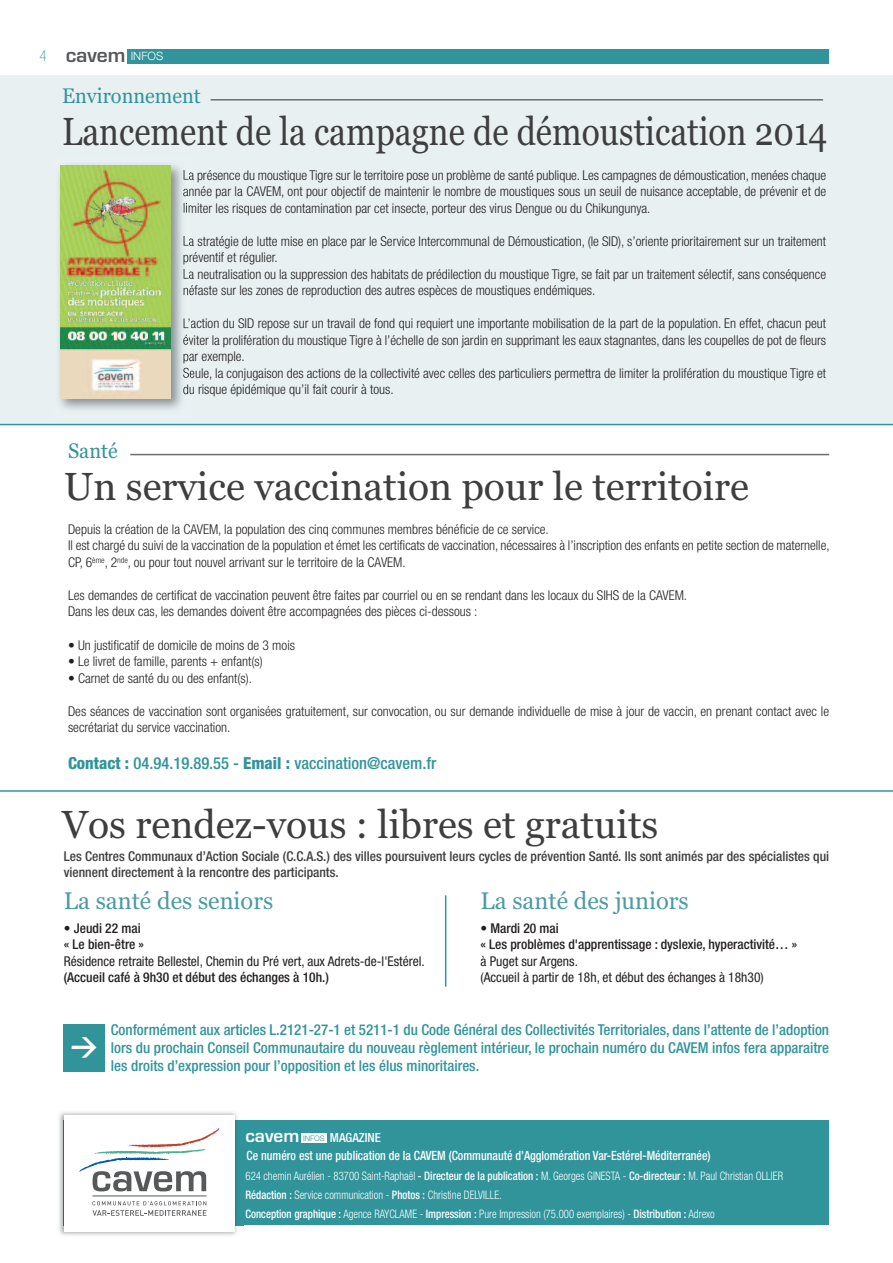
<style>
.page{position:relative;width:893px;height:1263px;background:#fff}
.page>*{position:absolute;margin:0;border:0;box-sizing:border-box;transform-origin:0 0}
.t1{font:39px "Georgia";color:#3e3e3f}
.t2{font:39px "Georgia";color:#3e3e3f;scale:.86 1}
.t3{font:700 26.7px "DIN";color:#fff}
.t4{font:24px "Georgia";color:#4b9ca2}
.t5{font:21px "Georgia";color:#31949b;scale:.95 1}
.t6{font:600 19.2px "Eurostile LT Std";color:#57585a}
.t7{font:600 17.25px "Eurostile LT Std";color:#fff}
.t8{font:500 condensed 16.65px "Helvetica Neue LT Std";color:#31949b}
.t9{font:500 condensed 15px/18px "Helvetica Neue LT Std";color:#31949b;text-align:justify}
.t10{font:300 condensed 13.5px/16.5px "Helvetica Neue LT Std";color:#231f20}
.t11{font:500 condensed 13.5px/16.2px "Helvetica Neue LT Std";color:#3e3e3f}
.t12{font:500 condensed 13.5px/16.5px "Helvetica Neue LT Std";color:#231f20}
.t13{font:condensed 13.5px/16.5px "Helvetica Neue LT Std";color:#231f20}
.t14{font:500 condensed 12.75px "Helvetica Neue LT Std";color:#fff;scale:.93 1}
.t15{font:500 condensed 12.6px "Helvetica Neue LT Std";color:#fff}
.t16{font:300 condensed 11.7px/19.2px "Helvetica Neue LT Std";color:#fff;scale:.92 1}
.s1{font-family:"Helvetica Neue LT Std";font-weight:100;font-stretch:condensed;font-size:15px;color:#31949b}
.s2{font-family:"Helvetica Neue LT Std";font-weight:300;font-size:11.55px;color:#fff}
.s3{font-weight:800}
.s4{font-weight:300;font-stretch:normal;font-size:7.65px;color:#31949b}
.s5{font-weight:500}
</style>
<div class="page">
<div style="left:64px;top:1024px;width:41px;height:48px;background:#31949b"></div>
<div style="left:0;top:75px;width:893px;height:349px;background:#e8f0f1"></div>
<div style="left:128px;top:50px;width:701px;height:14px;background:#31949b"></div>
<hr style="left:445px;top:895px;width:1px;height:91px;background:#31949b">
<div style="left:64px;top:1121px;width:765px;height:104px;background:#31949b"></div>
<img style="left:59px;top:1112px;width:184px;height:124px">
<img style="left:234px;top:1121px;width:9px;height:104px">
<div style="left:64px;top:1115px;width:170px;height:116px;background:#fff"></div>
<svg style="left:92px;top:1201px;width:114px;height:15px"></svg>
<hr style="left:93px;top:1196px;width:114px;height:1px;background:#57585a">
<svg style="left:79px;top:1128px;width:140px;height:63px"></svg>
<hr style="left:211px;top:99px;width:612px;height:2px;background:#6c6d70">
<div style="left:301px;top:1133px;width:26px;height:10px;background:#fff"></div>
<hr style="left:130px;top:454px;width:699px;height:1px;background:#6c6d70">
<hr style="left:0;top:424px;width:893px;height:1px;background:#31949b">
<hr style="left:0;top:790px;width:893px;height:2px;background:#31949b">
<img style="left:54px;top:159px;width:136px;height:259px">
<svg style="left:184px;top:170px;width:6px;height:11px"></svg>
<svg style="left:183px;top:188px;width:7px;height:9px"></svg>
<svg style="left:184px;top:203px;width:6px;height:11px"></svg>
<svg style="left:184px;top:236px;width:6px;height:11px"></svg>
<svg style="left:184px;top:253px;width:6px;height:26px"></svg>
<svg style="left:184px;top:286px;width:6px;height:9px"></svg>
<svg style="left:183px;top:318px;width:7px;height:28px"></svg>
<svg style="left:183px;top:353px;width:7px;height:42px"></svg>
<img style="left:61px;top:166px;width:110px;height:233px">
<h3 class="t6" style="left:40px;top:47px;width:125px"><span class="s1">4</span> cavem <span class="s2">INFOS</span></h3>
<h3 class="t5" style="left:62px;top:84px;width:147px">Environnement</h3>
<h1 class="t2" style="left:62px;top:109px;width:891px">Lancement de la campagne de démoustication 2014</h1>
<p class="t10" style="left:183px;top:168px;width:645px;text-align:justify">La présence du moustique Tigre sur le territoire pose un problème de santé publique. Les campagnes de démoustication, menées chaque année par la CAVEM, ont pour objectif de maintenir le nombre de moustiques sous un seuil de nuisance acceptable, de prévenir et de limiter les risques de contamination par cet insecte, porteur des virus Dengue ou du Chikungunya.</p>
<p class="t10" style="left:183px;top:234px;width:645px">La stratégie de lutte mise en place par le Service Intercommunal de Démoustication, (le SID), s’oriente prioritairement sur un traitement préventif et régulier.<br>La neutralisation ou la suppression des habitats de prédilection du moustique Tigre, se fait par un traitement sélectif, sans conséquence néfaste sur les zones de reproduction des autres espèces de moustiques endémiques.</p>
<p class="t10" style="left:183px;top:316px;width:645px">L’action du SID repose sur un travail de fond qui requiert une importante mobilisation de la part de la population. En effet, chacun peut éviter la prolifération du moustique Tigre à l’échelle de son jardin en supprimant les eaux stagnantes, dans les coupelles de pot de fleurs par exemple.<br>Seule, la conjugaison des actions de la collectivité avec celles des particuliers permettra de limiter la prolifération du moustique Tigre et du risque épidémique qu’il fait courir à tous.</p>
<h3 class="t5" style="left:68px;top:439px;width:54px">Santé</h3>
<h1 class="t1" style="left:64px;top:464px;width:687px">Un service vaccination pour le territoire</h1>
<p class="t10" style="left:68px;top:522px;width:763px">Depuis la création de la CAVEM, la population des cinq communes membres bénéficie de ce service.<br>Il est chargé du suivi de la vaccination de la population et émet les certificats de vaccination, nécessaires à l’inscription des enfants en petite section de maternelle,<br>CP, 6<sup>ème</sup>, 2<sup>nde</sup>, ou pour tout nouvel arrivant sur le territoire de la CAVEM.</p>
<p class="t10" style="left:68px;top:588px;width:621px">Les demandes de certificat de vaccination peuvent être faites par courriel ou en se rendant dans les locaux du SIHS de la CAVEM.<br>Dans les deux cas, les demandes doivent être accompagnées des pièces ci-dessous :</p>
<p class="t10" style="left:68px;top:638px;width:229px">• Un justificatif de domicile de moins de 3 mois</p>
<p class="t10" style="left:68px;top:654px;width:196px">• Le livret de famille, parents + enfant(s)</p>
<p class="t10" style="left:68px;top:671px;width:185px">• Carnet de santé du ou des enfant(s).</p>
<p class="t10" style="left:68px;top:704px;width:763px">Des séances de vaccination sont organisées gratuitement, sur convocation, ou sur demande individuelle de mise à jour de vaccin, en prenant contact avec le secrétariat du service vaccination.</p>
<p class="t8" style="left:68px;top:757px;width:370px"><span class="s3">Contact :</span> 04.94.19.89.55 - <span class="s3">Email :</span> vaccination@cavem.fr</p>
<h1 class="t1" style="left:62px;top:801px;width:598px">Vos rendez-vous : libres et gratuits</h1>
<p class="t11" style="left:64px;top:849px;width:767px">Les Centres Communaux d’Action Sociale (C.C.A.S.) des villes poursuivent leurs cycles de prévention Santé. Ils sont animés par des spécialistes qui viennent directement à la rencontre des participants.</p>
<h3 class="t4" style="left:64px;top:886px;width:211px">La santé des seniors</h3>
<p class="t12" style="left:64px;top:921px;width:82px">• Jeudi 22 mai « Le bien-être »</p>
<p class="t13" style="left:64px;top:954px;width:362px">Résidence retraite Bellestel, Chemin du Pré vert, aux Adrets-de-l'Estérel.</p>
<p class="t12" style="left:64px;top:970px;width:267px">(Accueil café à 9h30 et début des échanges à 10h.)</p>
<h3 class="t4" style="left:480px;top:886px;width:210px">La santé des juniors</h3>
<p class="t12" style="left:480px;top:921px;width:318px">• Mardi 20 mai<br>« Les problèmes d'apprentissage : dyslexie, hyperactivité… »</p>
<p class="t13" style="left:480px;top:954px;width:285px">à Puget sur Argens.<br>(Accueil à partir de 18h, et début des échanges à 18h30)</p>
<h2 class="t3" style="left:70px;top:1030px;width:29px">&gt;</h2>
<p class="t9" style="left:111px;top:1021px;width:720px">Conformément aux articles L.2121-27-1 et 5211-1 du Code Général des Collectivités Territoriales, dans l’attente de l’adoption lors du prochain Conseil Communautaire du nouveau règlement intérieur, le prochain numéro du CAVEM infos fera apparaitre les droits d’expression pour l’opposition et les élus minoritaires.</p>
<p class="t7" style="left:245px;top:1129px;width:55px">cavem</p>
<p class="t15" style="left:303px;top:1133px;width:79px"><span class="s4">INFOS</span> MAGAZINE</p>
<p class="t14" style="left:247px;top:1150px;width:500px">Ce numéro est une publication de la CAVEM (Communauté d’Agglomération Var-Estérel-Méditerranée)</p>
<p class="t16" style="left:245px;top:1167px;width:586px">624 chemin Aurélien - 83700 Saint-Raphaël <span class="s5">- Directeur de la publication :</span> M. Georges GINESTA - <span class="s5">Co-directeur :</span> M. Paul Christian OLLIER<br><span class="s5">Rédaction :</span> Service communication - <span class="s5">Photos :</span> Christine DELVILLE.<br><span class="s5">Conception graphique :</span> Agence RAYCLAME - <span class="s5">Impression :</span> Pure Impression (75.000 exemplaires) - <span class="s5">Distribution :</span> Adrexo</p>
</div>
